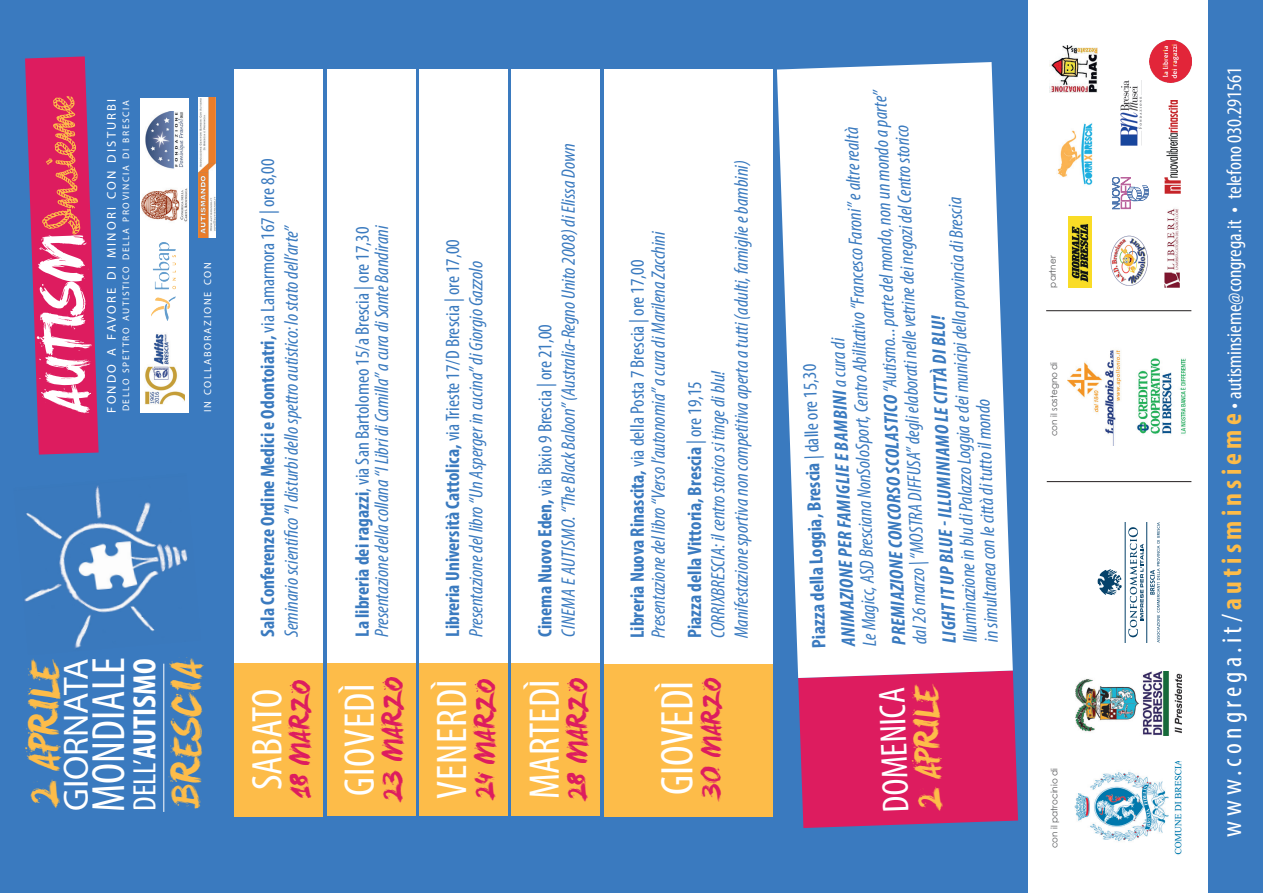
<style>
.page{position:relative;width:1263px;height:893px;background:#fff}
.page>*{position:absolute;margin:0;border:0;box-sizing:border-box;transform-origin:0 0}
.t1{font:57px "Rope MF";color:#fdbc49}
.t2{font:condensed 46.95px "Myriad Pro";color:#fff}
.t3{font:condensed 46.05px "Myriad Pro";color:#fff}
.t4{font:condensed 43.05px "Myriad Pro";letter-spacing:.01em;color:#fff}
.t5{font:39px "Levi Re Brushed";color:#fdbc49}
.t6{font:condensed 37.5px "Myriad Pro";color:#fff}
.t7{font:35.1px "Myriad Pro";color:#fff}
.t8{font:33px "Levi Re Brushed";color:#fdbc49}
.t9{font:700 condensed 32.55px "Myriad Pro";color:#fff}
.t10{font:26.7px "Levi Re Brushed";color:#dd1c5f}
.t11{font:25.2px "Levi Re Brushed";color:#dd1c5f}
.t12{font:condensed 20.85px "Myriad Pro";color:#fff}
.t13{font:italic condensed 19.5px/23.4px "Myriad Pro";color:#3a7abf}
.t14{font:italic 700 condensed 19.5px/29.4px "Myriad Pro";color:#3a7abf}
.t15{font:12.6px "Myriad Pro";letter-spacing:.17em;color:#fff}
.t16{font:10.35px "Myriad Pro";letter-spacing:.17em;color:#fff}
.t17{font:9.45px "Myriad Pro";letter-spacing:.17em;color:#fff}
.t18{font:8.85px "Century Gothic";color:#57585a}
.s1{font-family:"Levi Re Brushed";color:#fff}
.s2{font-weight:400}
.s3{font-weight:700;font-style:normal}
.s4{font-style:normal}
.s5{font-weight:700}
.s6{font-weight:400;font-style:normal}
.s7{font-size:28.2px}
.s8{font-weight:700;font-size:28.2px;color:#fdbc49}
.s9{font-weight:700;font-size:26.7px}
</style>
<div class="page">
<div style="left:1209px;top:0;width:54px;height:893px;background:#3a7abf"></div>
<div style="left:0;top:0;width:1028px;height:893px;background:#3a7abf"></div>
<div style="left:798px;top:677px;width:220px;height:151px;background:#dd1c5f"></div>
<svg style="left:777px;top:62px;width:236px;height:616px;fill:#fff"></svg>
<img style="left:24px;top:485px;width:164px;height:163px">
<svg style="left:25px;top:56px;width:74px;height:399px"></svg>
<hr style="left:164px;top:664px;width:1px;height:148px;background:#fff">
<div style="left:604px;top:659px;width:169px;height:157px;background:#fdbc49"></div>
<div style="left:604px;top:69px;width:169px;height:595px;background:#fff"></div>
<div style="left:512px;top:662px;width:88px;height:154px;background:#fdbc49"></div>
<div style="left:512px;top:69px;width:88px;height:593px;background:#fff"></div>
<hr style="left:1047px;top:481px;width:144px;height:1px;background:#231f20">
<hr style="left:1046px;top:310px;width:145px;height:1px;background:#231f20">
<div style="left:235px;top:662px;width:88px;height:154px;background:#fdbc49"></div>
<div style="left:235px;top:69px;width:88px;height:593px;background:#fff"></div>
<img style="left:1067px;top:350px;width:55px;height:95px">
<img style="left:1137px;top:358px;width:49px;height:76px">
<img style="left:1057px;top:123px;width:36px;height:62px">
<img style="left:1110px;top:235px;width:38px;height:51px">
<svg style="left:1112px;top:177px;width:36px;height:32px"></svg>
<img style="left:1121px;top:80px;width:21px;height:65px">
<div style="left:327px;top:662px;width:88px;height:154px;background:#fdbc49"></div>
<div style="left:327px;top:69px;width:88px;height:593px;background:#fff"></div>
<div style="left:419px;top:662px;width:88px;height:154px;background:#fdbc49"></div>
<div style="left:419px;top:69px;width:88px;height:593px;background:#fff"></div>
<img style="left:1075px;top:671px;width:106px;height:64px">
<img style="left:1150px;top:40px;width:41px;height:42px">
<img style="left:1165px;top:100px;width:16px;height:93px">
<img style="left:1164px;top:208px;width:16px;height:79px">
<img style="left:1068px;top:217px;width:23px;height:70px">
<img style="left:1049px;top:45px;width:49px;height:48px">
<img style="left:1075px;top:761px;width:106px;height:94px">
<svg style="left:1098px;top:569px;width:24px;height:26px"></svg>
<svg style="left:1128px;top:527px;width:15px;height:110px"></svg>
<hr style="left:1125px;top:522px;width:1px;height:121px;background:#06426a">
<hr style="left:1146px;top:522px;width:1px;height:121px;background:#06426a">
<svg style="left:1150px;top:522px;width:10px;height:121px"></svg>
<svg style="left:215px;top:98px;width:1px;height:139px"></svg>
<img style="left:198px;top:98px;width:17px;height:139px">
<div style="left:140px;top:98px;width:49px;height:314px;background:#fff"></div>
<img style="left:145px;top:334px;width:39px;height:71px">
<img style="left:152px;top:242px;width:23px;height:78px">
<img style="left:141px;top:188px;width:47px;height:34px">
<svg style="left:145px;top:111px;width:29px;height:35px"></svg>
<img style="left:146px;top:112px;width:38px;height:57px">
<h1 class="t1" style="left:39px;top:415px;width:318px;rotate:-92deg"><span class="s1">AUTISM</span>Insieme</h1>
<p class="t15" style="left:104px;top:413px;width:316px;rotate:-90deg">fondo a favore di minori con disturbi</p>
<p class="t17" style="left:120px;top:411px;width:313px;rotate:-90deg">dello spettro autistico della provincia di brescia</p>
<p class="t16" style="left:201px;top:412px;width:152px;rotate:-90deg">in collaborazione con</p>
<h3 class="t5" style="left:20px;top:807px;width:151px;rotate:-90deg">2 APRILE</h3>
<h3 class="t7" style="left:54px;top:811px;width:154px;rotate:-90deg">GIORNATA</h3>
<h2 class="t2" style="left:80px;top:812px;width:156px;rotate:-90deg">MONDIALE</h2>
<h3 class="t9" style="left:124px;top:811px;width:154px;rotate:-90deg"><span class="s2">DELL’</span>AUTISMO</h3>
<h3 class="t5" style="left:163px;top:808px;width:153px;rotate:-90deg">BRESCIA</h3>
<p class="t13" style="left:256px;top:637px;width:480px;rotate:-90deg"><span class="s3">Sala Conferenze Ordine Medici e Odontoiatri,</span> <span class="s4">via Lamarmora 167 | ore 8,00<br></span>Seminario scientifico “I disturbi dello spettro autistico: lo stato dell’arte”</p>
<h3 class="t4" style="left:241px;top:790px;width:103px;rotate:-90deg">SABATO</h3>
<h3 class="t10" style="left:283px;top:799px;width:121px;rotate:-90deg">18 MARZO</h3>
<p class="t13" style="left:352px;top:637px;width:413px;line-height:19.5px;rotate:-90deg"><span class="s3">La libreria dei ragazzi</span><span class="s4">, via San Bartolomeo 15/a Brescia | ore 17,30<br></span>Presentazione della collana “I Libri di Camilla” a cura di Sante Bandirani</p>
<h3 class="t4" style="left:334px;top:796px;width:116px;rotate:-90deg">GIOVEDÌ</h3>
<h3 class="t10" style="left:376px;top:802px;width:127px;rotate:-90deg">23 MARZO</h3>
<p class="t13" style="left:441px;top:637px;width:399px;rotate:-90deg"><span class="s3">Libreria Università Cattolica,</span> <span class="s4">via Trieste 17/D Brescia | ore 17,00<br></span>Presentazione del libro “Un Asperger in cucina” di Giorgio Gazzolo</p>
<h3 class="t4" style="left:426px;top:799px;width:122px;rotate:-90deg">VENERDÌ</h3>
<h3 class="t10" style="left:468px;top:800px;width:122px;rotate:-90deg">24 MARZO</h3>
<p class="t13" style="left:533px;top:637px;width:495px;rotate:-90deg"><span class="s3">Cinema Nuovo Eden,</span> <span class="s4">via Bixio 9 Brescia | ore 21,00<br></span>CINEMA E AUTISMO. “The Black Baloon” (Australia-Regno Unito 2008) di Elissa Down</p>
<h3 class="t4" style="left:518px;top:799px;width:123px;rotate:-90deg">MARTEDÌ</h3>
<h3 class="t10" style="left:561px;top:800px;width:124px;rotate:-90deg">28 MARZO</h3>
<p class="t13" style="left:627px;top:638px;width:409px;line-height:21px;rotate:-90deg"><span class="s3">Libreria Nuova Rinascita,</span> <span class="s4">via della Posta 7 Brescia | ore 17,00<br></span>Presentazione del libro “Verso l’autonomia” a cura di Marilena Zacchini</p>
<p class="t13" style="left:683px;top:638px;width:481px;rotate:-90deg"><span class="s3">Piazza della Vittoria, Brescia</span> <span class="s4">| ore 19,15<br></span>CORRIXBRESCIA: il centro storico si tinge di blu!<br>Manifestazione sportiva non competitiva aperta a tutti (adulti, famiglie e bambini)</p>
<h3 class="t3" style="left:649px;top:795px;width:118px;rotate:-90deg">GIOVEDÌ</h3>
<p class="t11" style="left:696px;top:798px;width:123px;rotate:-90deg">30 MARZO</p>
<p class="t13" style="left:855px;top:647px;width:556px;line-height:29.5px;rotate:-92deg">Le Magicc, ASD Bresciana NonSoloSport, Centro Abilitativo “Francesco Faroni” e altre realtà<br><span class="s5">PREMIAZIONE CONCORSO SCOLASTICO</span> “Autismo... parte del mondo, non un mondo a parte”</p>
<p class="t13" style="left:908px;top:645px;width:521px;rotate:-92deg">dal 26 marzo | “MOSTRA DIFFUSA” degli elaborati nelle vetrine dei negozi del Centro storico</p>
<p class="t13" style="left:960px;top:643px;width:447px;line-height:21px;rotate:-92deg">Illuminazione in blu di Palazzo Loggia e dei municipi della provincia di Brescia in simultanea con le città di tutto il mondo</p>
<p class="t14" style="left:934px;top:644px;width:329px;rotate:-92deg">LIGHT IT UP BLUE - ILLUMINIAMO LE CITTÀ DI BLU!</p>
<p class="t14" style="left:804px;top:648px;width:310px;rotate:-92deg"><span class="s4">Piazza della Loggia, Brescia</span> <span class="s6">| dalle ore 15,30<br></span>ANIMAZIONE PER FAMIGLIE E BAMBINI<span class="s2">a cura di</span></p>
<h3 class="t6" style="left:873px;top:813px;width:126px;rotate:-92deg">DOMENICA</h3>
<h3 class="t8" style="left:909px;top:811px;width:124px;rotate:-92deg">2 APRILE</h3>
<p class="t18" style="left:1046px;top:287px;width:33px;rotate:-90deg">partner</p>
<p class="t18" style="left:1048px;top:436px;width:76px;rotate:-90deg">con il sostegno di</p>
<p class="t18" style="left:1048px;top:848px;width:82px;rotate:-90deg">con il patrocinio di</p>
<p class="t12" style="left:1221px;top:837px;width:772px;rotate:-90deg"><span class="s7">w w w.congrega.it/</span> <span class="s8">autisminsieme</span> <span class="s9">·</span> autisminsieme@congrega.it <span class="s9">·</span> telefono 030.291561</p>
</div>
